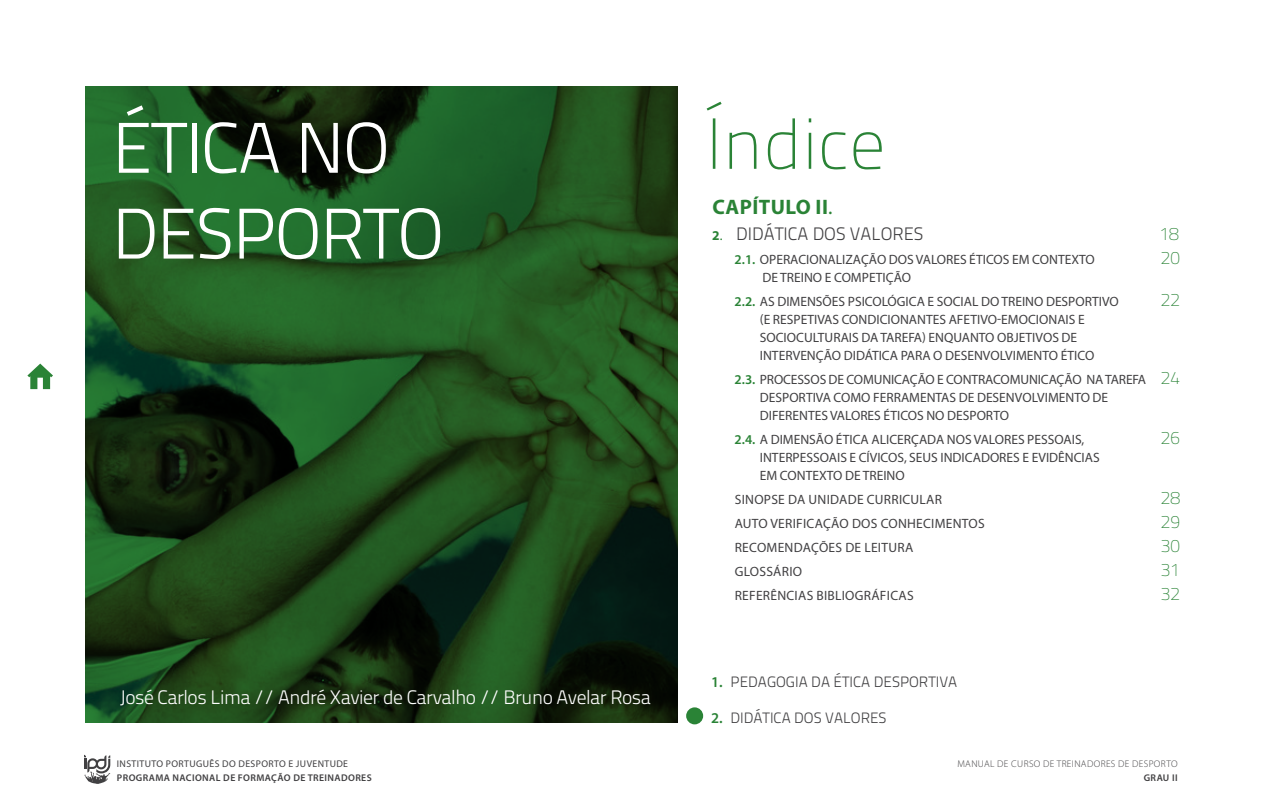
<style>
.page{position:relative;width:1263px;height:808px;background:#fff}
.page>*{position:absolute;margin:0;border:0;box-sizing:border-box;transform-origin:0 0}
.t1{font:700 72px "Titillium Text 14 L";color:#2a8336}
.t2{font:71.55px/85.8px "Titillium Text 14 L 250 wt";letter-spacing:-.02em;color:#fff}
.t3{font:700 21px "Myriad Pro";letter-spacing:.02em;color:#2a8336}
.t4{font:19.5px "Titillium Text 14 L 250 wt";letter-spacing:-.025em;color:#fff}
.t5{font:18px "Titillium Text 14 L 250 wt";color:#414042}
.t6{font:700 18px "Titillium Text 14 L";color:#2a8336}
.t7{font:15px "Titillium Text 14 L 250 wt";color:#414042}
.t8{font:13.5px/18px "Myriad Pro";color:#414042}
.t9{font:13.5px "Myriad Pro";letter-spacing:.02em;color:#414042}
.t10{font:600 9.75px "Myriad Pro";letter-spacing:.04em;color:#414042}
.t11{font:9.75px "Myriad Pro";letter-spacing:.04em;color:#414042}
.t12{font:300 9.75px "Myriad Pro";letter-spacing:.04em;color:#414042}
.s1{font-weight:400}
.s2{font-family:"Myriad Pro";font-weight:700;font-size:13.5px;color:#2a8336}
.s3{font-family:"Myriad Pro";font-size:13.5px;color:#2a8336}
.s4{font-weight:600;color:#2a8336}
.s5{font-family:"Titillium Text 14 L";font-weight:700;font-size:18px;color:#2a8336}
.s6{font-family:"Myriad Pro";font-weight:600;color:#2a8336}
</style>
<div class="page">
<svg style="left:27px;top:364px;width:26px;height:25px"></svg>
<svg style="left:84px;top:755px;width:26px;height:29px"></svg>
<svg style="left:85px;top:86px;width:592px;height:637px;background:#1c481c"></svg>
<div style="left:686px;top:707px;width:17px;height:17px;background:#2a8336;border-radius:50%"></div>
<h2 class="t2" style="left:112px;top:105px;width:334px">ÉTICA NO<br>DESPORTO</h2>
<h1 class="t1" style="left:706px;top:101px;width:181px">Índice</h1>
<h3 class="t3" style="left:712px;top:193px;width:122px">CAPÍTULO II<span class="s1">.</span></h3>
<h3 class="t5" style="left:712px;top:223px;width:213px"><span class="s2">2</span><span class="s3">.</span> DIDÁTICA DOS VALORES</h3>
<h3 class="t6" style="left:1160px;top:223px;width:21px">18</h3>
<p class="t8" style="left:735px;top:250px;width:362px"><span class="s4">2.1.</span> OPERACIONALIZAÇÃO DOS VALORES ÉTICOS EM CONTEXTO</p>
<h3 class="t6" style="left:1161px;top:247px;width:21px">20</h3>
<p class="t8" style="left:735px;top:265px;width:386px;line-height:24px;text-indent:28px">DE TREINO E COMPETIÇÃO<br><span class="s4">2.2.</span> AS DIMENSÕES PSICOLÓGICA E SOCIAL DO TREINO DESPORTIVO</p>
<h3 class="t6" style="left:1161px;top:289px;width:21px">22</h3>
<h3 class="t4" style="left:120px;top:686px;width:533px">José Carlos Lima // André Xavier de Carvalho // Bruno Avelar Rosa</h3>
<p class="t11" style="left:117px;top:758px;width:233px">INSTITUTO PORTUGUÊS DO DESPORTO E JUVENTUDE</p>
<p class="t10" style="left:117px;top:771px;width:256px">PROGRAMA NACIONAL DE FORMAÇÃO DE TREINADORES</p>
<p class="t8" style="left:760px;top:310px;width:336px">(E RESPETIVAS CONDICIONANTES AFETIVO-EMOCIONAIS E<br>SOCIOCULTURAIS DA TAREFA) ENQUANTO OBJETIVOS DE<br>INTERVENÇÃO DIDÁTICA PARA O DESENVOLVIMENTO ÉTICO</p>
<p class="t8" style="left:760px;top:370px;width:421px;text-indent:-25px"><span class="s4">2.3.</span> PROCESSOS DE COMUNICAÇÃO E CONTRACOMUNICAÇÃO NA TAREFA <span class="s5">24<br></span>DESPORTIVA COMO FERRAMENTAS DE DESENVOLVIMENTO DE<br>DIFERENTES VALORES ÉTICOS NO DESPORTO</p>
<p class="t8" style="left:735px;top:430px;width:351px"><span class="s4">2.4.</span> A DIMENSÃO ÉTICA ALICERÇADA NOS VALORES PESSOAIS,</p>
<h3 class="t6" style="left:1161px;top:427px;width:21px">26</h3>
<p class="t8" style="left:760px;top:448px;width:341px">INTERPESSOAIS E CÍVICOS, SEUS INDICADORES E EVIDÊNCIAS<br>EM CONTEXTO DE TREINO</p>
<p class="t9" style="left:735px;top:491px;width:209px">SINOPSE DA UNIDADE CURRICULAR</p>
<h3 class="t6" style="left:1161px;top:487px;width:21px">28</h3>
<p class="t9" style="left:735px;top:515px;width:252px">AUTO VERIFICAÇÃO DOS CONHECIMENTOS</p>
<h3 class="t6" style="left:1161px;top:511px;width:21px">29</h3>
<p class="t9" style="left:735px;top:539px;width:180px">RECOMENDAÇÕES DE LEITURA</p>
<h3 class="t6" style="left:1161px;top:535px;width:21px">30</h3>
<p class="t9" style="left:735px;top:563px;width:69px">GLOSSÁRIO</p>
<h3 class="t6" style="left:1161px;top:559px;width:21px">31</h3>
<p class="t9" style="left:735px;top:587px;width:180px">REFERÊNCIAS BIBLIOGRÁFICAS</p>
<h3 class="t6" style="left:1161px;top:583px;width:21px">32</h3>
<p class="t7" style="left:711px;top:673px;width:248px"><span class="s6">1.</span> PEDAGOGIA DA ÉTICA DESPORTIVA</p>
<p class="t7" style="left:711px;top:709px;width:177px"><span class="s6">2.</span> DIDÁTICA DOS VALORES</p>
<p class="t12" style="left:957px;top:758px;width:222px">MANUAL DE CURSO DE TREINADORES DE DESPORTO</p>
<p class="t10" style="left:1144px;top:771px;width:35px">GRAU II</p>
</div>
